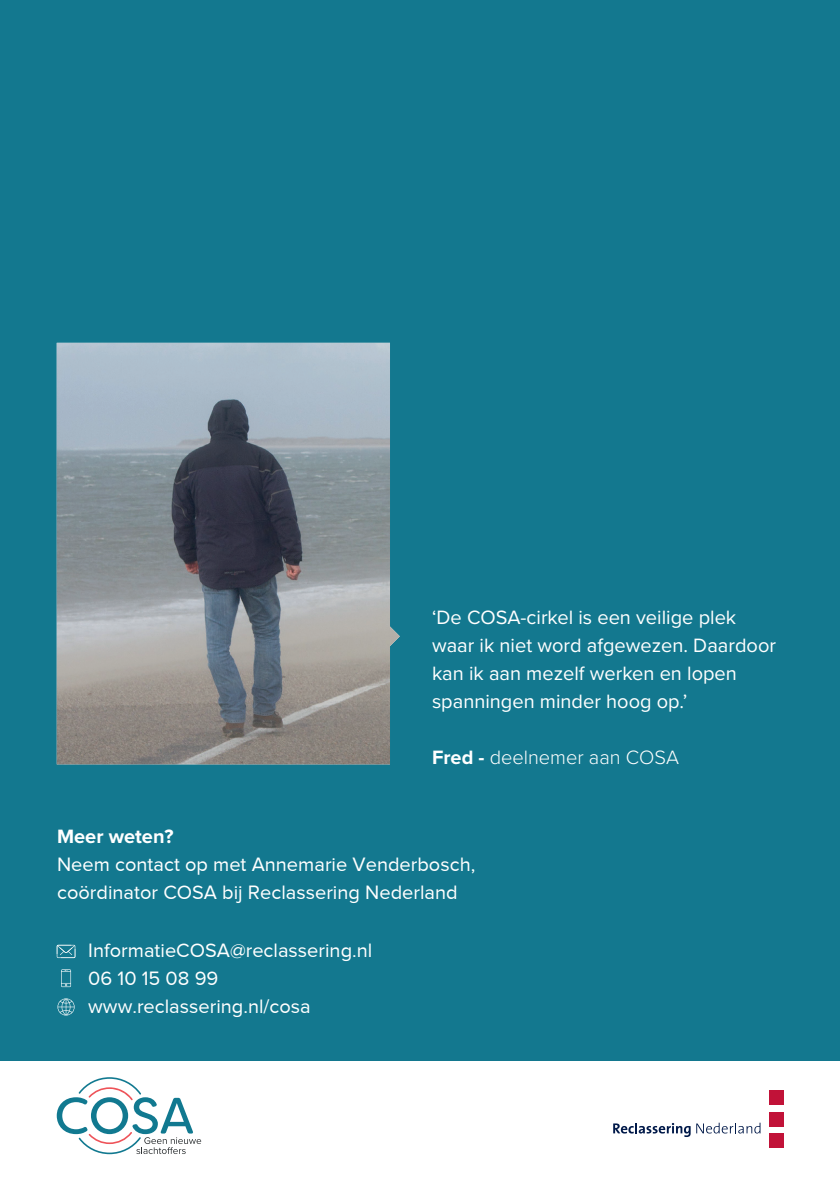
<style>
.page{position:relative;width:840px;height:1191px;background:#fff}
.page>*{position:absolute;margin:0;border:0;box-sizing:border-box;transform-origin:0 0}
.t1{font:20px/28px "Proxima Nova";color:#fff}
.t2{font:300 20px "Proxima Nova";color:#fff}
.t3{font:700 20px "Proxima Nova";color:#fff}
.s1{font-weight:700}
</style>
<div class="page">
<div style="left:0;top:0;width:839px;height:1060px;background:#13788f"></div>
<svg style="left:61px;top:969px;width:10px;height:18px"></svg>
<svg style="left:57px;top:945px;width:18px;height:13px"></svg>
<svg style="left:57px;top:998px;width:17px;height:17px"></svg>
<div style="left:768px;top:1133px;width:14px;height:14px;background:#c11238"></div>
<div style="left:768px;top:1112px;width:14px;height:14px;background:#c11238"></div>
<div style="left:768px;top:1090px;width:14px;height:14px;background:#c11238"></div>
<svg style="left:613px;top:1122px;width:147px;height:15px"></svg>
<svg style="left:57px;top:1077px;width:144px;height:77px"></svg>
<img style="left:57px;top:343px;width:342px;height:421px">
<p class="t1" style="left:432px;top:603px;width:345px">‘De COSA-cirkel is een veilige plek waar ik niet word afgewezen. Daardoor kan ik aan mezelf werken en lopen spanningen minder hoog op.’</p>
<p class="t2" style="left:432px;top:743px;width:248px"><span class="s1">Fred -</span> deelnemer aan COSA</p>
<p class="t3" style="left:57px;top:821px;width:118px">Meer weten?</p>
<p class="t1" style="left:57px;top:850px;width:419px">Neem contact op met Annemarie Venderbosch, coördinator COSA bij Reclassering Nederland</p>
<p class="t1" style="left:88px;top:936px;width:285px">InformatieCOSA@reclassering.nl<br>06 10 15 08 99 www.reclassering.nl/cosa</p>
</div>
